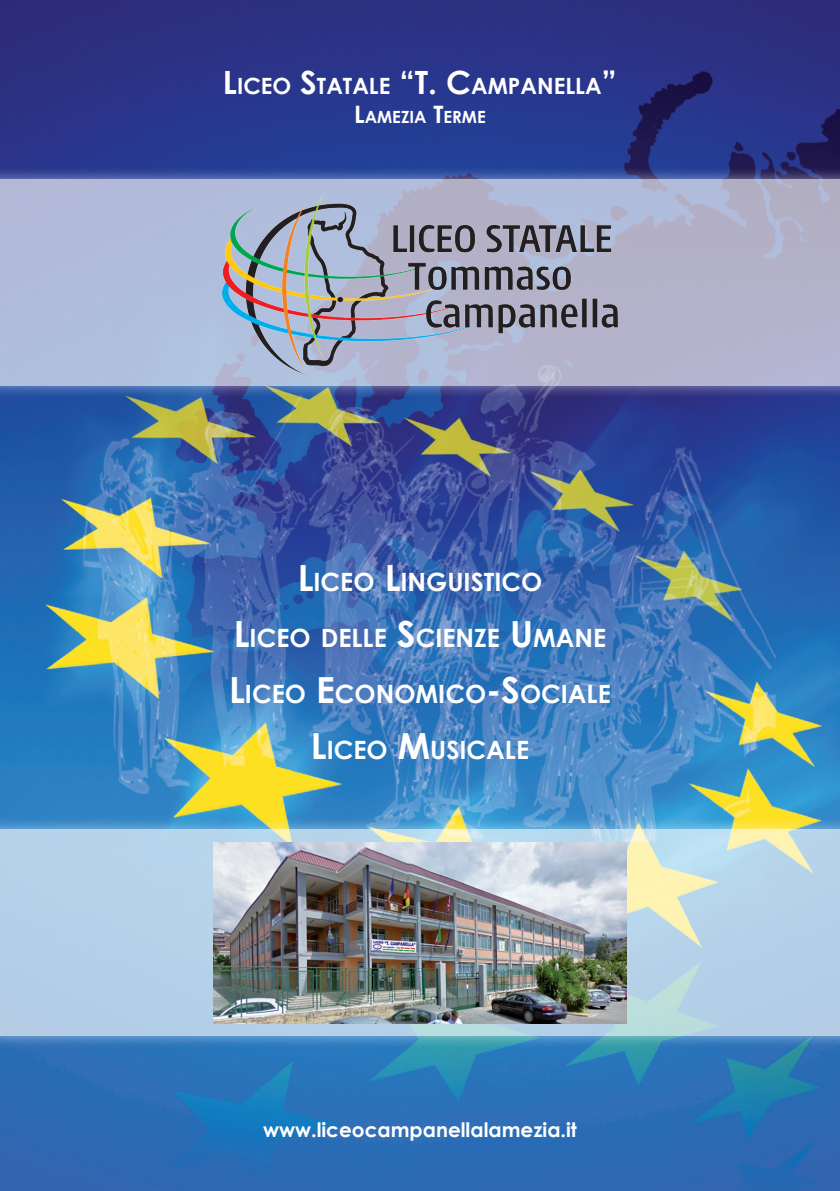
<style>
.page{position:relative;width:840px;height:1191px;background:#fff}
.page>*{position:absolute;margin:0;border:0;box-sizing:border-box;transform-origin:0 0}
.t1{font:700 25.2px "Century Gothic";color:#fff}
.t2{font:700 22.4px "Century Gothic";color:#fff}
.t3{font:700 20px "Century Gothic";color:#fff}
.t4{font:700 16.8px "Century Gothic";color:#fff}
.s1{font-size:32px}
.s2{font-size:24px}
.s3{font-size:36px}
</style>
<div class="page">
<img style="left:0;top:0;width:839px;height:1190px">
<div style="left:0;top:166px;width:839px;height:233px;background:#fff;opacity:.75"></div>
<div style="left:0;top:180px;width:839px;height:206px;background:linear-gradient(to right,#b0bfdf,#b4b2ca)"></div>
<div style="left:0;top:816px;width:839px;height:233px;background:#fff;opacity:.75"></div>
<svg style="left:0;top:829px;width:839px;height:207px;background:#b9d3e4"></svg>
<img style="left:213px;top:843px;width:412px;height:180px">
<img style="left:222px;top:193px;width:395px;height:181px">
<p class="t2" style="left:223px;top:69px;width:395px"><span class="s1">L</span>ICEO <span class="s1">S</span>TATALE <span class="s1">“T. C</span>AMPANELLA<span class="s1">”</span></p>
<p class="t4" style="left:354px;top:104px;width:133px"><span class="s2">L</span>AMEZIA <span class="s2">T</span>ERME</p>
<p class="t1" style="left:297px;top:562px;width:246px"><span class="s3">L</span>ICEO <span class="s3">L</span>INGUISTICO</p>
<p class="t1" style="left:234px;top:618px;width:374px"><span class="s3">L</span>ICEO DELLE <span class="s3">S</span>CIENZE <span class="s3">U</span>MANE</p>
<p class="t1" style="left:229px;top:674px;width:383px"><span class="s3">L</span>ICEO <span class="s3">E</span>CONOMICO<span class="s3">-S</span>OCIALE</p>
<p class="t1" style="left:311px;top:730px;width:220px"><span class="s3">L</span>ICEO <span class="s3">M</span>USICALE</p>
<p class="t3" style="left:263px;top:1114px;width:315px">www.liceocampanellalamezia.it</p>
</div>
